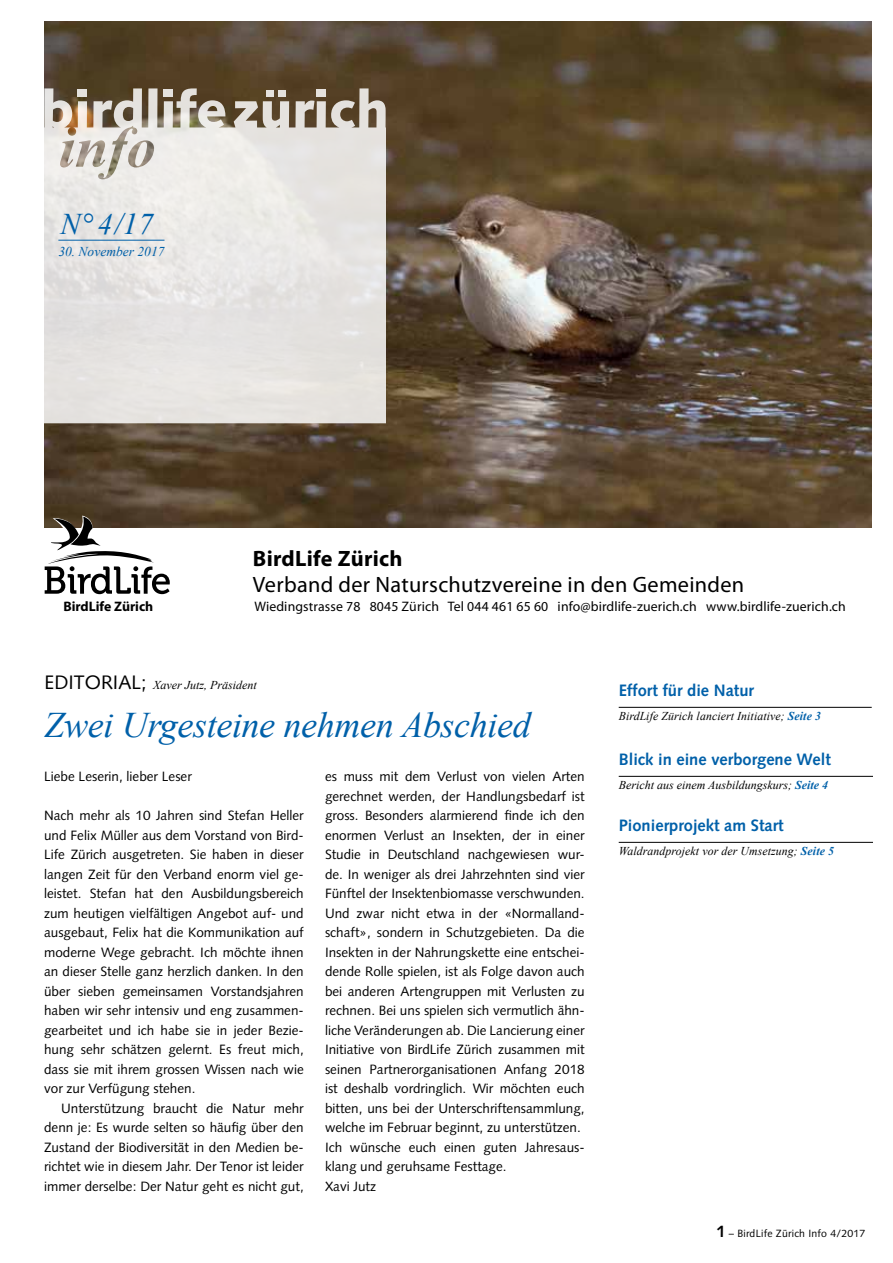
<style>
.page{position:relative;width:893px;height:1263px;background:#fff}
.page>*{position:absolute;margin:0;border:0;box-sizing:border-box;transform-origin:0 0}
.t1{font:italic 36px "Times New Roman";letter-spacing:-.01em;color:#0060a9}
.t2{font:italic 30px "Times New Roman";color:#0060a9}
.t3{font:700 27.3px "Myriad Pro";letter-spacing:.02em;color:#000}
.t4{font:22.35px "Myriad Pro";letter-spacing:.015em;color:#000}
.t5{font:700 22.35px "Myriad Pro";letter-spacing:.015em;color:#000}
.t6{font:19.05px "Myriad Pro";letter-spacing:.02em;color:#000}
.t7{font:700 16.5px "Syntax";color:#0060a9}
.t8{font:13.8px "Myriad Pro";letter-spacing:.01em;color:#000}
.t9{font:700 13.8px "Myriad Pro";color:#000}
.t10{font:13.5px/19.5px "Syntax";color:#000;text-align:justify}
.t11{font:italic 13.5px "Times New Roman";color:#0060a9}
.t12{font:italic 12px "Times New Roman";letter-spacing:.01em;color:#000}
.t13{font:10.5px "Syntax";letter-spacing:.02em;color:#000}
.s1{font-family:"Syntax";font-style:normal;font-size:19.5px}
.s2{font-weight:700;color:#0060a9}
.s3{font-weight:700;font-size:16.5px}
</style>
<div class="page">
<img style="left:45px;top:21px;width:827px;height:506px">
<svg style="left:45px;top:89px;width:341px;height:334px;background:#dddad6"></svg>
<div style="left:266px;top:90px;width:8px;height:7px;background:#e5e2de"></div>
<div style="left:317px;top:90px;width:9px;height:7px;background:#e5e2de"></div>
<div style="left:78px;top:90px;width:9px;height:7px;background:#e3e1dc"></div>
<div style="left:278px;top:90px;width:8px;height:7px;background:#e5e2de"></div>
<div style="left:164px;top:90px;width:9px;height:7px;background:#e4e1dd"></div>
<hr style="left:58px;top:240px;width:106px;height:1px;background:#0060a9">
<hr style="left:619px;top:707px;width:253px;height:1px;background:#000">
<hr style="left:619px;top:776px;width:254px;height:1px;background:#000">
<hr style="left:619px;top:842px;width:254px;height:1px;background:#000">
<svg style="left:45px;top:516px;width:125px;height:78px"></svg>
<h2 class="t2" style="left:61px;top:203px;width:94px">N° 4/17</h2>
<p class="t11" style="left:58px;top:243px;width:108px">30. November 2017</p>
<p class="t9" style="left:63px;top:598px;width:91px">BirdLife Zürich</p>
<h3 class="t5" style="left:253px;top:544px;width:151px">BirdLife Zürich</h3>
<h3 class="t4" style="left:253px;top:570px;width:493px">Verband der Naturschutzvereine in den Gemeinden</h3>
<p class="t8" style="left:254px;top:598px;width:593px">Wiedingstrasse 78 8045 Zürich Tel 044 461 65 60 info@birdlife-zuerich.ch www.birdlife-zuerich.ch</p>
<p class="t12" style="left:45px;top:677px;width:214px"><span class="s1">EDITORIAL;</span> Xaver Jutz, Präsident</p>
<h1 class="t1" style="left:45px;top:700px;width:488px">Zwei Urgesteine nehmen Abschied</h1>
<p class="t7" style="left:619px;top:681px;width:137px">Effort für die Natur</p>
<p class="t12" style="left:619px;top:708px;width:204px">BirdLife Zürich lanciert Initiative; <span class="s2">Seite 3</span></p>
<p class="t7" style="left:619px;top:750px;width:214px">Blick in eine verborgene Welt</p>
<p class="t12" style="left:619px;top:777px;width:211px">Bericht aus einem Ausbildungskurs; <span class="s2">Seite 4</span></p>
<p class="t7" style="left:619px;top:816px;width:167px">Pionierprojekt am Start</p>
<p class="t12" style="left:619px;top:843px;width:217px">Waldrandprojekt vor der Umsetzung; <span class="s2">Seite 5</span></p>
<p class="t10" style="left:325px;top:767px;width:261px;text-align:left">es muss mit dem Verlust von vielen Arten gerechnet werden, der Handlungsbedarf ist gross. Besonders alarmierend finde ich den enormen Verlust an Insekten, der in einer Studie in Deutschland nachgewiesen wur&shy;de. In weniger als drei Jahrzehnten sind vier Fünftel der Insektenbiomasse verschwunden.<br>Und zwar nicht etwa in der «Normalland&shy;schaft», sondern in Schutzgebieten. Da die Insekten in der Nahrungskette eine entschei&shy;dende Rolle spielen, ist als Folge davon auch bei anderen Artengruppen mit Verlusten zu rechnen. Bei uns spielen sich vermutlich ähn&shy;liche Veränderungen ab. Die Lancierung einer Initiative von BirdLife Zürich zusammen mit seinen Partnerorganisationen Anfang 2018 ist deshalb vordringlich. Wir möchten euch bitten, uns bei der Unterschriftensammlung, welche im Februar beginnt, zu unterstützen.<br>Ich wünsche euch einen guten Jahresaus&shy;klang und geruhsame Festtage.<br>Xavi Jutz</p>
<p class="t10" style="left:44px;top:767px;width:149px">Liebe Leserin, lieber Leser</p>
<p class="t10" style="left:44px;top:806px;width:261px">Nach mehr als 10 Jahren sind Stefan Heller und Felix Müller aus dem Vorstand von Bird-Life Zürich ausgetreten. Sie haben in dieser langen Zeit für den Verband enorm viel ge&shy;leistet. Stefan hat den Ausbildungsbereich zum heutigen vielfältigen Angebot auf- und ausgebaut, Felix hat die Kommunikation auf moderne Wege gebracht. Ich möchte ihnen an dieser Stelle ganz herzlich danken. In den über sieben gemeinsamen Vorstandsjahren haben wir sehr intensiv und eng zusammen&shy;gearbeitet und ich habe sie in jeder Bezie&shy;hung sehr schätzen gelernt. Es freut mich, dass sie mit ihrem grossen Wissen nach wie vor zur Verfügung stehen.</p>
<p class="t10" style="left:44px;top:1098px;width:261px;text-indent:17px">Unterstützung braucht die Natur mehr denn je: Es wurde selten so häufig über den Zustand der Biodiversität in den Medien be&shy;richtet wie in diesem Jahr. Der Tenor ist leider immer derselbe: Der Natur geht es nicht gut,</p>
<h3 class="t3" style="left:210px;top:868px;width:187px">BirdLife Zürich</h3>
<p class="t9" style="left:63px;top:904px;width:91px">BirdLife Zürich</p>
<h3 class="t6" style="left:210px;top:900px;width:426px">Verband der Naturschutzvereine in den Gemeinden</h3>
<h3 class="t5" style="left:211px;top:1181px;width:151px">BirdLife Zürich</h3>
<p class="t13" style="left:716px;top:1227px;width:150px"><span class="s3">1</span> – BirdLife Zürich Info 4/2017</p>
</div>
